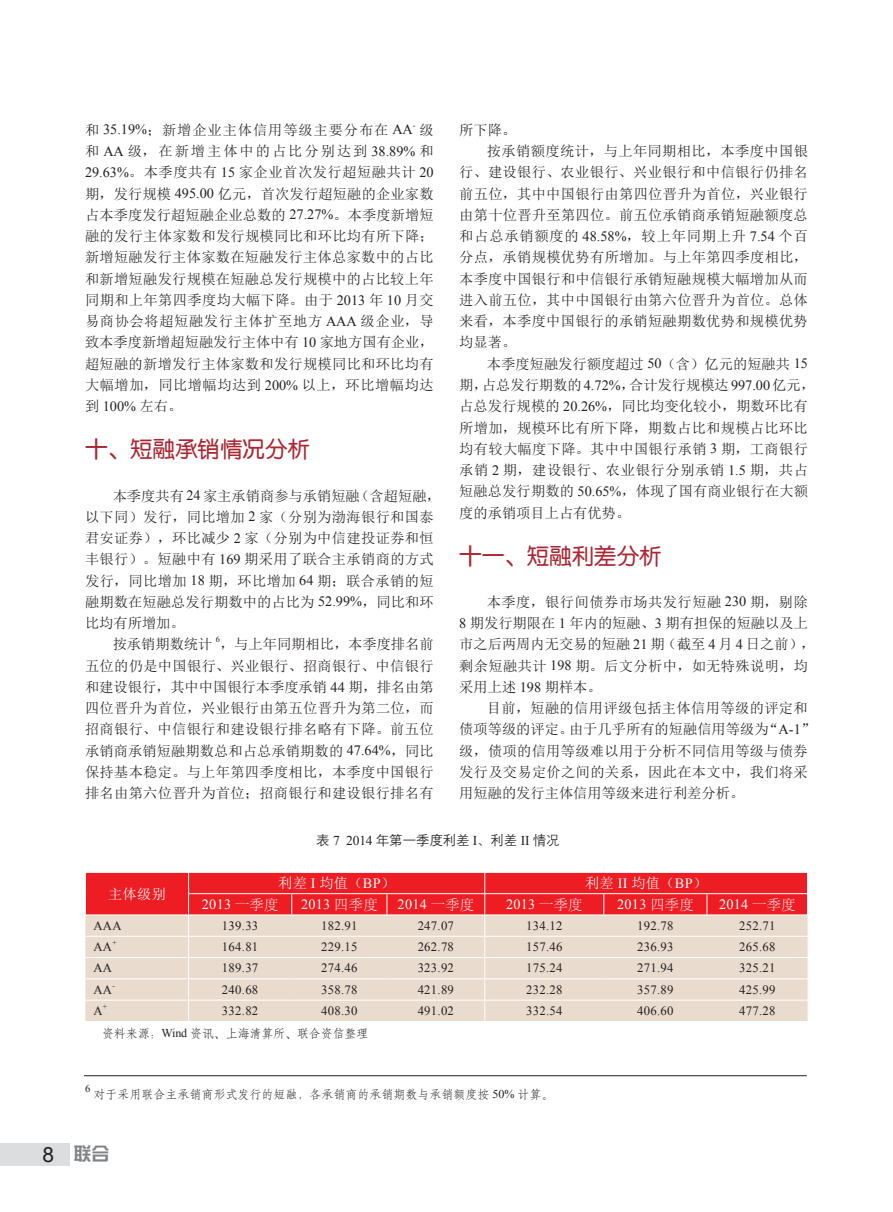
<style>
.page{position:relative;width:893px;height:1212px;background:#fff}
.page>*{position:absolute;margin:0;border:0;box-sizing:border-box;transform-origin:0 0}
.t1{font:22.5px "FZY3 JW GB1 0";color:#aa2733}
.t2{font:18px "H Yk 1 gj";color:#808285}
.正文{font:14.25px/21.3px "Sim Sun";letter-spacing:.02em;color:#231f20;text-align:justify}
.正文-2{font:14.25px/21.3px "Sim Sun";color:#231f20}
.正文-3{font:14.25px "Times New Roman";letter-spacing:.02em;color:#fff}
.正文-4{font:14.25px "Sim Sun";letter-spacing:.065em;color:#231f20}
.正文-5{font:14.25px "Sim Sun";letter-spacing:.02em;color:#fff}
.t3{font:13.5px "FZZDXJW GB1 0";letter-spacing:-.01em;color:#231f20}
.正文-6{font:12.75px "Times New Roman";letter-spacing:.02em;color:#231f20}
.t4{font:12px "H Yd 1 gj";color:#231f20}
.t5{font:10.5px "Times New Roman";color:#231f20}
.正文-7{font:8.25px "Times New Roman";color:#231f20}
.正文-8{font:7.5px "Times New Roman";color:#231f20}
.s1{font-family:"Times New Roman"}
.s2{font-family:"Adobe Song Std";font-weight:300}
.s3{font-family:"Arial";font-size:21px;color:#231f20}
</style>
<div class="page">
<div style="left:0;top:1144px;width:70px;height:22px;background:#dcdddf"></div>
<hr style="left:84px;top:1075px;width:723px;height:1px;background:#231f20">
<svg style="left:85px;top:872px;width:723px;height:149px;background:#eba9a2"></svg>
<p class="正文-4" style="left:85px;top:123px;width:329px">和 <span class="s1">35.19%</span>；新增企业主体信用等级主要分布在 <span class="s1">AA</span></p>
<p class="正文-7" style="left:413px;top:119px;width:4px">-</p>
<p class="正文" style="left:85px;top:119px;width:350px;text-indent:334px">级和 <span class="s1">AA</span> 级，在新增主体中的占比分别达到 <span class="s1">38.89%</span> 和<span class="s1">29.63%</span>。本季度共有 <span class="s1">15</span> 家企业首次发行超短融共计 <span class="s1">20</span>期，发行规模 <span class="s1">495.00</span> 亿元，首次发行超短融的企业家数占本季度发行超短融企业总数的 <span class="s1">27.27%</span>。本季度新增短融的发行主体家数和发行规模同比和环比均有所下降；新增短融发行主体家数在短融发行主体总家数中的占比和新增短融发行规模在短融总发行规模中的占比较上年同期和上年第四季度均大幅下降。由于 <span class="s1">2013</span> 年 <span class="s1">10</span> 月交易商协会将超短融发行主体扩至地方 <span class="s1">AAA</span> 级企业，导致本季度新增超短融发行主体中有 <span class="s1">10</span> 家地方国有企业，超短融的新增发行主体家数和发行规模同比和环比均有大幅增加，同比增幅均达到 <span class="s1">200%</span> 以上，环比增幅均达到 <span class="s1">100%</span> 左右。</p>
<p class="t1" style="left:85px;top:437px;width:226px">十、短融承销情况分析</p>
<p class="正文" style="left:85px;top:485px;width:357px;text-align:left;text-indent:28px">本季度共有 <span class="s1">24</span> 家主承销商参与承销短融（含超短融，以下同）发行，同比增加 <span class="s1">2</span> 家（分别为渤海银行和国泰君安证券），环比减少 <span class="s1">2</span> 家（分别为中信建投证券和恒丰银行）。短融中有 <span class="s1">169</span> 期采用了联合主承销商的方式发行，同比增加 <span class="s1">18</span> 期，环比增加 <span class="s1">64</span> 期；联合承销的短融期数在短融总发行期数中的占比为 <span class="s1">52.99%</span>，同比和环比均有所增加。</p>
<p class="正文-2" style="left:113px;top:634px;width:101px">按承销期数统计</p>
<p class="正文-7" style="left:216px;top:634px;width:6px">6</p>
<p class="正文" style="left:85px;top:634px;width:350px;text-indent:135px">，与上年同期相比，本季度排名前五位的仍是中国银行、兴业银行、招商银行、中信银行和建设银行，其中中国银行本季度承销 <span class="s1">44</span> 期，排名由第四位晋升为首位，兴业银行由第五位晋升为第二位，而招商银行、中信银行和建设银行排名略有下降。前五位承销商承销短融期数总和占总承销期数的 <span class="s1">47.64%</span>，同比保持基本稳定。与上年第四季度相比，本季度中国银行排名由第六位晋升为首位；招商银行和建设银行排名有</p>
<p class="正文" style="left:459px;top:119px;width:58px">所下降。</p>
<p class="正文" style="left:459px;top:140px;width:350px;text-indent:28px">按承销额度统计，与上年同期相比，本季度中国银行、建设银行、农业银行、兴业银行和中信银行仍排名前五位，其中中国银行由第四位晋升为首位，兴业银行由第十位晋升至第四位。前五位承销商承销短融额度总和占总承销额度的 <span class="s1">48.58%</span>，较上年同期上升 <span class="s1">7.54</span> 个百分点，承销规模优势有所增加。与上年第四季度相比，本季度中国银行和中信银行承销短融规模大幅增加从而进入前五位，其中中国银行由第六位晋升为首位。总体来看，本季度中国银行的承销短融期数优势和规模优势均显著。</p>
<p class="正文" style="left:459px;top:353px;width:357px;text-align:left;text-indent:28px">本季度短融发行额度超过 <span class="s1">50</span>（含）亿元的短融共 <span class="s1">15</span>期，占总发行期数的<span class="s1">4.72%</span>，合计发行规模达<span class="s1">997.00</span>亿元，占总发行规模的 <span class="s1">20.26%</span>，同比均变化较小，期数环比有所增加，规模环比有所下降，期数占比和规模占比环比均有较大幅度下降。其中中国银行承销 <span class="s1">3</span> 期，工商银行承销 <span class="s1">2</span> 期，建设银行、农业银行分别承销 <span class="s1">1.5</span> 期，共占短融总发行期数的 <span class="s1">50.65%</span>，体现了国有商业银行在大额度的承销项目上占有优势。</p>
<p class="t1" style="left:459px;top:544px;width:204px">十一、短融利差分析</p>
<p class="正文-2" style="left:459px;top:591px;width:357px;text-indent:28px">本季度，银行间债券市场共发行短融 <span class="s1">230</span> 期，剔除<br><span class="s1">8</span> 期发行期限在 <span class="s1">1</span> 年内的短融、<span class="s1">3</span> 期有担保的短融以及上市之后两周内无交易的短融 <span class="s1">21</span> 期（截至 <span class="s1">4</span> 月 <span class="s1">4</span> 日之前），剩余短融共计 <span class="s1">198</span> 期。后文分析中，如无特殊说明，均采用上述 <span class="s1">198</span> 期样本。</p>
<p class="正文" style="left:459px;top:697px;width:357px;text-align:left;text-indent:28px">目前，短融的信用评级包括主体信用等级的评定和债项等级的评定。由于几乎所有的短融信用等级为“<span class="s1">A-1</span>”级，债项的信用等级难以用于分析不同信用等级与债券发行及交易定价之间的关系，因此在本文中，我们将采用短融的发行主体信用等级来进行利差分析。</p>
<p class="正文-5" style="left:108px;top:886px;width:59px">主体级别</p>
<p class="t3" style="left:316px;top:833px;width:245px">表 <span class="s1">7 2014</span> 年第一季度利差 <span class="s1">I</span>、利差 <span class="s1">II</span> 情况</p>
<p class="正文-5" style="left:278px;top:876px;width:119px">利差 <span class="s1">I</span> 均值（<span class="s1">BP</span>）</p>
<p class="正文-5" style="left:585px;top:876px;width:124px">利差 <span class="s1">II</span> 均值（<span class="s1">BP</span>）</p>
<p class="正文-3" style="left:202px;top:895px;width:78px">2013 <span class="s2">一季度</span></p>
<p class="正文-3" style="left:301px;top:895px;width:78px">2013 <span class="s2">四季度</span></p>
<p class="正文-3" style="left:398px;top:895px;width:78px">2014 <span class="s2">一季度</span></p>
<p class="正文-3" style="left:506px;top:895px;width:78px">2013 <span class="s2">一季度</span></p>
<p class="正文-3" style="left:617px;top:895px;width:78px">2013 <span class="s2">四季度</span></p>
<p class="正文-3" style="left:719px;top:895px;width:78px">2014 <span class="s2">一季度</span></p>
<p class="正文-6" style="left:94px;top:917px;width:30px">AAA</p>
<p class="正文-6" style="left:222px;top:917px;width:38px">139.33</p>
<p class="正文-6" style="left:321px;top:917px;width:38px">182.91</p>
<p class="正文-6" style="left:418px;top:917px;width:38px">247.07</p>
<p class="正文-6" style="left:526px;top:917px;width:38px">134.12</p>
<p class="正文-6" style="left:637px;top:917px;width:38px">192.78</p>
<p class="正文-6" style="left:739px;top:917px;width:38px">252.71</p>
<p class="正文-6" style="left:94px;top:938px;width:20px">AA</p>
<p class="正文-8" style="left:112px;top:937px;width:6px">+</p>
<p class="正文-6" style="left:222px;top:938px;width:38px">164.81</p>
<p class="正文-6" style="left:321px;top:938px;width:38px">229.15</p>
<p class="正文-6" style="left:418px;top:938px;width:38px">262.78</p>
<p class="正文-6" style="left:526px;top:938px;width:38px">157.46</p>
<p class="正文-6" style="left:637px;top:938px;width:38px">236.93</p>
<p class="正文-6" style="left:739px;top:938px;width:38px">265.68</p>
<p class="正文-6" style="left:94px;top:959px;width:20px">AA</p>
<p class="正文-6" style="left:222px;top:959px;width:38px">189.37</p>
<p class="正文-6" style="left:321px;top:959px;width:38px">274.46</p>
<p class="正文-6" style="left:418px;top:959px;width:38px">323.92</p>
<p class="正文-6" style="left:526px;top:959px;width:38px">175.24</p>
<p class="正文-6" style="left:637px;top:959px;width:38px">271.94</p>
<p class="正文-6" style="left:739px;top:959px;width:38px">325.21</p>
<p class="正文-6" style="left:94px;top:981px;width:20px">AA</p>
<p class="正文-8" style="left:112px;top:980px;width:4px">-</p>
<p class="正文-6" style="left:222px;top:981px;width:38px">240.68</p>
<p class="正文-6" style="left:321px;top:981px;width:38px">358.78</p>
<p class="正文-6" style="left:418px;top:981px;width:38px">421.89</p>
<p class="正文-6" style="left:526px;top:981px;width:38px">232.28</p>
<p class="正文-6" style="left:637px;top:981px;width:38px">357.89</p>
<p class="正文-6" style="left:739px;top:981px;width:38px">425.99</p>
<p class="正文-6" style="left:94px;top:1002px;width:11px">A</p>
<p class="正文-8" style="left:103px;top:1001px;width:6px">+</p>
<p class="正文-6" style="left:222px;top:1002px;width:38px">332.82</p>
<p class="正文-6" style="left:321px;top:1002px;width:38px">408.30</p>
<p class="正文-6" style="left:418px;top:1002px;width:38px">491.02</p>
<p class="正文-6" style="left:526px;top:1002px;width:38px">332.54</p>
<p class="正文-6" style="left:637px;top:1002px;width:38px">406.60</p>
<p class="正文-6" style="left:739px;top:1002px;width:38px">477.28</p>
<p class="t4" style="left:102px;top:1027px;width:268px">资料来源：<span class="s1">Wind</span> 资讯、上海清算所、联合资信整理</p>
<p class="t5" style="left:85px;top:1081px;width:7px">6</p>
<p class="t4" style="left:93px;top:1088px;width:461px">对于采用联合主承销商形式发行的短融，各承销商的承销期数与承销额度按 <span class="s1">50%</span> 计算。</p>
<p class="t2" style="left:42px;top:1145px;width:69px"><span class="s3">8</span> 联合</p>
</div>
